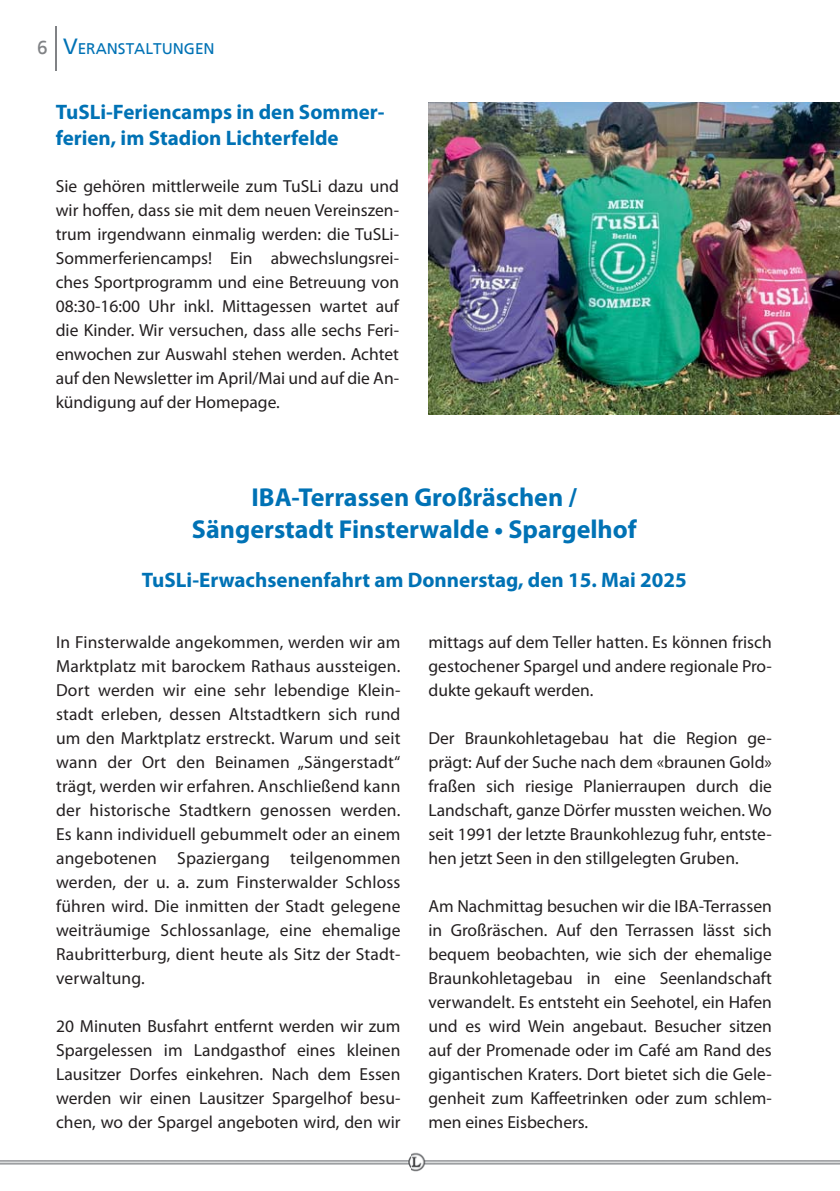
<style>
.page{position:relative;width:840px;height:1191px;background:#fff}
.page>*{position:absolute;margin:0;border:0;box-sizing:border-box;transform-origin:0 0}
.t1{font:700 26px/32px "Myriad Pro";color:#0072b5;text-align:center}
.t2{font:700 21px/26px "Myriad Pro";color:#0072b5}
.t3{font:17.6px/24px "Myriad Pro";color:#231f20;text-align:justify}
.t4{font:15.4px "Frutiger";color:#0072b5}
.s1{font-size:19px;color:#808285}
.s2{font-size:22px}
</style>
<div class="page">
<hr style="left:56px;top:26px;width:1px;height:45px;background:#808285">
<img style="left:0;top:1152px;width:839px;height:20px">
<img style="left:428px;top:102px;width:411px;height:312px">
<p class="t4" style="left:37px;top:40px;width:179px"><span class="s1">6</span> <span class="s2">V</span>ERANSTALTUNGEN</p>
<p class="t2" style="left:56px;top:101px;width:330px">TuSLi-Feriencamps in den Sommer&shy;ferien, im Stadion Lichterfelde</p>
<p class="t3" style="left:56px;top:176px;width:345px">Sie gehören mittlerweile zum TuSLi dazu und wir hoffen, dass sie mit dem neuen Vereinszen&shy;trum irgendwann einmalig werden: die TuSLi-Sommerferiencamps! Ein abwechslungsrei&shy;ches Sportprogramm und eine Betreuung von 08:30-16:00 Uhr inkl. Mittagessen wartet auf die Kinder. Wir versuchen, dass alle sechs Feri&shy;enwochen zur Auswahl stehen werden. Achtet auf den Newsletter im April/Mai und auf die An&shy;kündigung auf der Homepage.</p>
<h1 class="t1" style="left:192px;top:483px;width:446px">IBA-Terrassen Großräschen /<br>Sängerstadt Finsterwalde • Spargelhof</h1>
<p class="t2" style="left:142px;top:568px;width:546px">TuSLi-Erwachsenenfahrt am Donnerstag, den 15. Mai 2025</p>
<p class="t3" style="left:56px;top:632px;width:346px">In Finsterwalde angekommen, werden wir am Marktplatz mit barockem Rathaus aussteigen.<br>Dort werden wir eine sehr lebendige Klein&shy;stadt erleben, dessen Altstadtkern sich rund um den Marktplatz erstreckt. Warum und seit wann der Ort den Beinamen „Sängerstadt“ trägt, werden wir erfahren. Anschließend kann der historische Stadtkern genossen werden.<br>Es kann individuell gebummelt oder an einem angebotenen Spaziergang teilgenommen werden, der u. a. zum Finsterwalder Schloss führen wird. Die inmitten der Stadt gelegene weiträumige Schlossanlage, eine ehemalige Raubritterburg, dient heute als Sitz der Stadt&shy;verwaltung.</p>
<p class="t3" style="left:56px;top:1016px;width:346px">20 Minuten Busfahrt entfernt werden wir zum Spargelessen im Landgasthof eines kleinen Lausitzer Dorfes einkehren. Nach dem Essen werden wir einen Lausitzer Spargelhof besu&shy;chen, wo der Spargel angeboten wird, den wir</p>
<p class="t3" style="left:428px;top:632px;width:344px">mittags auf dem Teller hatten. Es können frisch gestochener Spargel und andere regionale Pro&shy;dukte gekauft werden.</p>
<p class="t3" style="left:428px;top:728px;width:345px">Der Braunkohletagebau hat die Region ge&shy;prägt: Auf der Suche nach dem «braunen Gold» fraßen sich riesige Planierraupen durch die Landschaft, ganze Dörfer mussten weichen. Wo seit 1991 der letzte Braunkohlezug fuhr, entste&shy;hen jetzt Seen in den stillgelegten Gruben.</p>
<p class="t3" style="left:428px;top:896px;width:345px">Am Nachmittag besuchen wir die IBA-Terrassen in Großräschen. Auf den Terrassen lässt sich bequem beobachten, wie sich der ehemalige Braunkohletagebau in eine Seenlandschaft verwandelt. Es entsteht ein Seehotel, ein Hafen und es wird Wein angebaut. Besucher sitzen auf der Promenade oder im Café am Rand des gigantischen Kraters. Dort bietet sich die Gele&shy;genheit zum Kaffeetrinken oder zum schlem&shy;men eines Eisbechers.</p>
</div>
